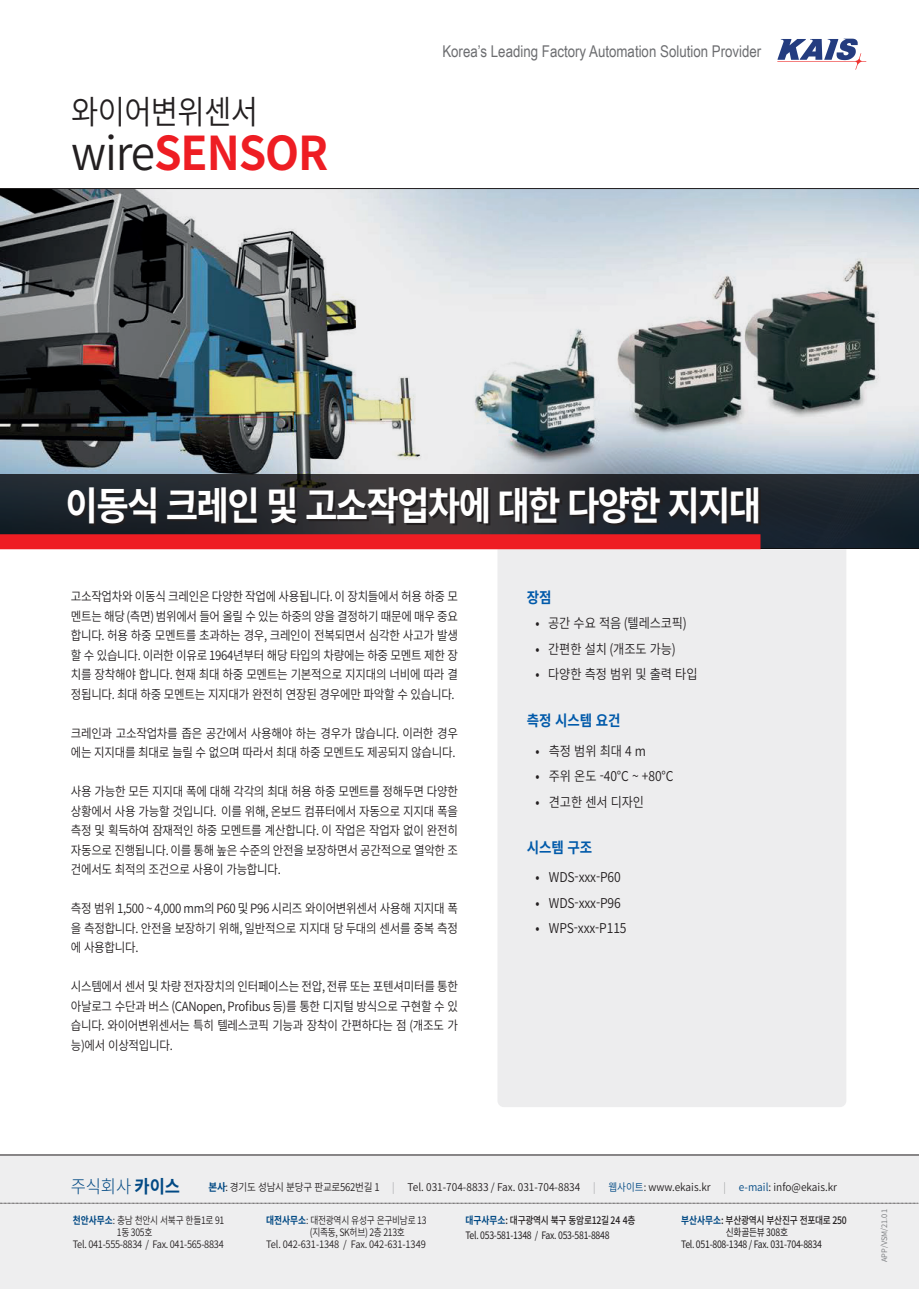
<style>
.page{position:relative;width:919px;height:1289px;background:#fff}
.page>*{position:absolute;margin:0;border:0;box-sizing:border-box;transform-origin:0 0}
.t1{font:700 46.5px "Noto Sans CJ Kkr";letter-spacing:-.025em;color:#ee1d23;scale:.95 1}
.t2{font:700 39px "Noto Sans CJ Kkr";letter-spacing:-.05em;color:#fff;scale:.91 1}
.t3{font:600 33px "Noto Sans CJ Kkr";letter-spacing:-.025em;color:#231f20;scale:.9 1}
.t4{font:300 18px "Noto Sans CJ Kkr";color:#014984;scale:.92 1}
.t5{font:16.2px "Arial Narrow";color:#6c6d70}
.t6{font:700 15px "Noto Sans CJ Kkr";letter-spacing:-.01em;color:#015aaa;scale:.9 1}
.t7{font:600 13.5px "Noto Sans CJ Kkr";letter-spacing:-.01em;color:#231f20;scale:.9 1}
.t8{font:600 12.75px/19.5px "Noto Sans CJ Kkr";letter-spacing:-.025em;color:#231f20;text-align:justify;scale:.9 1}
.t9{font:600 10.65px "Noto Sans CJ Kkr";color:#231f20;scale:.9 1}
.t10{font:10.2px/15px "Noto Sans CJ Kkr";letter-spacing:-.03em;color:#231f20;scale:.85 1}
.t11{font:600 10.2px "Noto Sans CJ Kkr";letter-spacing:-.03em;color:#231f20;scale:.85 1}
.t12{font:600 10.2px "Noto Sans CJ Kkr";letter-spacing:-.03em;color:#231f20;scale:.9 1}
.t13{font:600 10.2px "Noto Sans CJ Kkr";letter-spacing:-.01em;color:#231f20;scale:.91 1}
.t14{font:500 10.2px "Noto Sans CJ Kkr";letter-spacing:-.03em;color:#231f20;scale:.85 1}
.t15{font:600 7.5px "Noto Sans CJ Kkr";color:#76787b}
.s1{font-weight:600;color:#231f20}
.s2{font-weight:400}
.s3{font-weight:700}
.s4{font-weight:700;color:#014984}
.s5{font-weight:300;color:#939598}
.s6{color:#014984}
.s7{font-weight:500}
</style>
<div class="page">
<svg style="left:777px;top:39px;width:89px;height:31px"></svg>
<div style="left:0;top:1154px;width:918px;height:134px;background:#eeeeef"></div>
<svg style="left:0;top:1202px;width:919px;height:1px"></svg>
<hr style="left:0;top:1154px;width:918px;height:1px;background:#231f20">
<div style="left:497px;top:549px;width:349px;height:558px;background:#ededee"></div>
<img style="left:0;top:189px;width:918px;height:285px">
<svg style="left:0;top:474px;width:918px;height:75px;fill:#212630"></svg>
<svg style="left:70px;top:489px;width:690px;height:36px"></svg>
<div style="left:0;top:534px;width:760px;height:15px;background:#ee1d23"></div>
<hr style="left:0;top:188px;width:918px;height:1px;background:#231f20">
<p class="t3" style="left:71px;top:93px;width:209px">와이어변위센서</p>
<p class="t1" style="left:71px;top:127px;width:272px"><span class="s1">wire</span>SENSOR</p>
<p class="t5" style="left:442px;top:39px;width:320px">Korea’s Leading Factory Automation Solution Provider</p>
<p class="t2" style="left:66px;top:483px;width:766px">이동식 크레인 및 고소작업차에 대한 다양한 지지대</p>
<p class="t8" style="left:71px;top:587px;width:431px">고소작업차와 이동식 크레인은 다양한 작업에 사용됩니다. 이 장치들에서 허용 하중 모 멘트는 해당 (측면) 범위에서 들어 올릴 수 있는 하중의 양을 결정하기 때문에 매우 중요 합니다. 허용 하중 모멘트를 초과하는 경우, 크레인이 전복되면서 심각한 사고가 발생 할 수 있습니다. 이러한 이유로 1964년부터 해당 타입의 차량에는 하중 모멘트 제한 장 치를 장착해야 합니다. 현재 최대 하중 모멘트는 기본적으로 지지대의 너비에 따라 결 정됩니다. 최대 하중 모멘트는 지지대가 완전히 연장된 경우에만 파악할 수 있습니다.</p>
<p class="t8" style="left:71px;top:723px;width:431px">크레인과 고소작업차를 좁은 공간에서 사용해야 하는 경우가 많습니다. 이러한 경우 에는 지지대를 최대로 늘릴 수 없으며 따라서 최대 하중 모멘트도 제공되지 않습니다.</p>
<p class="t8" style="left:71px;top:782px;width:431px">사용 가능한 모든 지지대 폭에 대해 각각의 최대 허용 하중 모멘트를 정해두면 다양한 상황에서 사용 가능할 것입니다. 이를 위해, 온보드 컴퓨터에서 자동으로 지지대 폭을 측정 및 획득하여 잠재적인 하중 모멘트를 계산합니다. 이 작업은 작업자 없이 완전히 자동으로 진행됩니다. 이를 통해 높은 수준의 안전을 보장하면서 공간적으로 열악한 조 건에서도 최적의 조건으로 사용이 가능합니다.</p>
<p class="t8" style="left:71px;top:899px;width:431px">측정 범위 1,500 ~ 4,000 mm의 P60 및 P96 시리즈 와이어변위센서 사용해 지지대 폭 을 측정합니다. 안전을 보장하기 위해, 일반적으로 지지대 당 두대의 센서를 중복 측정 에 사용합니다.</p>
<p class="t8" style="left:71px;top:977px;width:431px">시스템에서 센서 및 차량 전자장치의 인터페이스는 전압, 전류 또는 포텐셔미터를 통한 아날로그 수단과 버스 (CANopen, Profibus 등)를 통한 디지털 방식으로 구현할 수 있 습니다. 와이어변위센서는 특히 텔레스코픽 기능과 장착이 간편하다는 점 (개조도 가 능)에서 이상적입니다.</p>
<p class="t6" style="left:527px;top:589px;width:29px">장점</p>
<p class="t7" style="left:535px;top:616px;width:170px"><span class="s2">•</span> 공간 수요 적음 (텔레스코픽)</p>
<p class="t7" style="left:535px;top:641px;width:157px"><span class="s2">•</span> 간편한 설치 (개조도 가능)</p>
<p class="t7" style="left:535px;top:667px;width:181px"><span class="s2">•</span> 다양한 측정 범위 및 출력 타입</p>
<p class="t6" style="left:527px;top:712px;width:105px">측정 시스템 요건</p>
<p class="t7" style="left:535px;top:743px;width:124px"><span class="s2">•</span> 측정 범위 최대 4 m</p>
<p class="t7" style="left:535px;top:769px;width:155px"><span class="s2">•</span> 주위 온도 -40°C ~ +80°C</p>
<p class="t7" style="left:535px;top:794px;width:122px"><span class="s2">•</span> 견고한 센서 디자인</p>
<p class="t6" style="left:527px;top:839px;width:74px">시스템 구조</p>
<p class="t7" style="left:535px;top:869px;width:96px"><span class="s2">•</span> WDS-xxx-P60</p>
<p class="t7" style="left:535px;top:895px;width:96px"><span class="s2">•</span> WDS-xxx-P96</p>
<p class="t7" style="left:535px;top:920px;width:103px"><span class="s2">•</span> WPS-xxx-P115</p>
<h3 class="t4" style="left:71px;top:1176px;width:120px">주식회사 <span class="s3">카이스</span></h3>
<p class="t9" style="left:208px;top:1181px;width:700px"><span class="s4">본사</span>: 경기도 성남시 분당구 판교로562번길 1 <span class="s5">|</span> Tel. 031-704-8833 / Fax. 031-704-8834 <span class="s5">|</span> <span class="s6">웹사이트</span>: www.ekais.kr <span class="s5">|</span> <span class="s6">e-mail</span>: info@ekais.kr</p>
<p class="t11" style="left:73px;top:1214px;width:180px"><span class="s4">천안사무소</span>: 충남 천안시 서북구 한들1로 91</p>
<p class="t11" style="left:117px;top:1226px;width:43px">1동 305호</p>
<p class="t12" style="left:73px;top:1238px;width:169px">Tel. 041-555-8834 / Fax. 041-565-8834</p>
<p class="t11" style="left:266px;top:1214px;width:190px"><span class="s4">대전사무소</span>: 대전광역시 유성구 은구비남로 13</p>
<p class="t11" style="left:310px;top:1226px;width:113px">(지족동, SK허브) 2층 213호</p>
<p class="t13" style="left:266px;top:1238px;width:177px">Tel. 042-631-1348 / Fax. 042-631-1349</p>
<p class="t10" style="left:465px;top:1212px;width:202px"><span class="s4">대구사무소</span><span class="s7">: 대구광역시 북구 동암로12길 24 4층<br></span>Tel. 053-581-1348 / Fax. 053-581-8848</p>
<p class="t14" style="left:681px;top:1214px;width:196px"><span class="s4">부산사무소</span>: 부산광역시 부산진구 전포대로 250</p>
<p class="t10" style="left:725px;top:1224px;width:75px">신화골든뷰 308호</p>
<p class="t10" style="left:681px;top:1237px;width:167px">Tel. 051-808-1348 / Fax. 031-704-8834</p>
<p class="t15" style="left:880px;top:1262px;width:54px;rotate:-90deg">APP/VSM/21.01</p>
</div>
